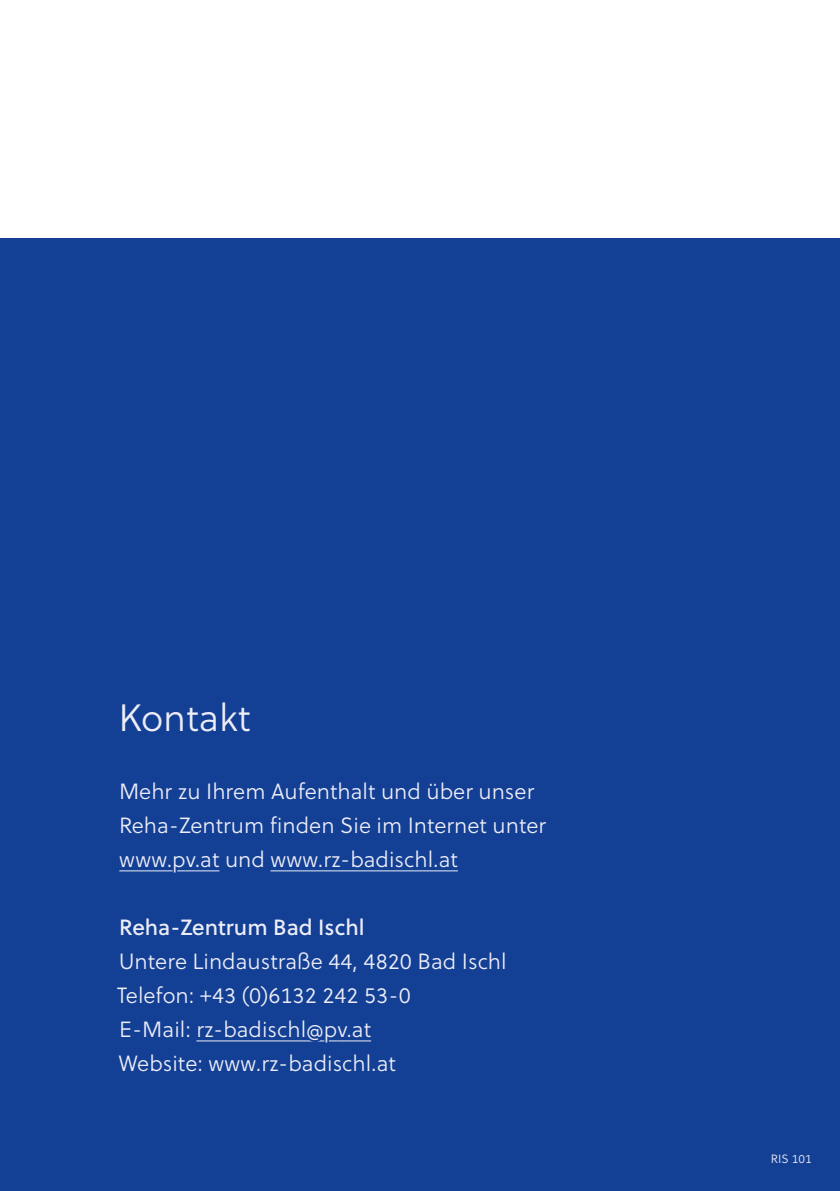
<style>
.page{position:relative;width:840px;height:1191px;background:#fff}
.page>*{position:absolute;margin:0;border:0;box-sizing:border-box;transform-origin:0 0}
.id420{font:300 38px "Soleil";color:#ededf8}
.id4576{font:300 22px/34px "Soleil";color:#ededf8}
.id4576-2{font:22px "Soleil";color:#ededf8}
.t1{font:300 12px "Soleil";color:#ededf8}
.s1{color:#134094}
</style>
<div class="page">
<div style="left:0;top:238px;width:839px;height:953px;background:#134094"></div>
<hr style="left:119px;top:870px;width:53px;height:1px;background:#ededf8">
<svg style="left:172px;top:870px;width:14px;height:1px"></svg>
<hr style="left:186px;top:870px;width:33px;height:1px;background:#ededf8">
<hr style="left:270px;top:870px;width:187px;height:1px;background:#ededf8">
<hr style="left:196px;top:1040px;width:110px;height:1px;background:#ededf8">
<hr style="left:306px;top:1040px;width:31px;height:1px;background:#ededf8">
<hr style="left:337px;top:1040px;width:34px;height:1px;background:#ededf8">
<h1 class="id420" style="left:118px;top:695px;width:134px">Kontakt</h1>
<p class="id4576" style="left:119px;top:775px;width:428px">Mehr zu Ihrem Aufenthalt und über unser<br>Reha-Zentrum finden Sie im Internet unter www.<span class="s1">p</span>v.at und www.rz-badischl.at</p>
<p class="id4576-2" style="left:119px;top:913px;width:247px">Reha-Zentrum Bad Ischl</p>
<p class="id4576" style="left:119px;top:945px;width:389px">Untere Lindaustraße 44, 4820 Bad Ischl</p>
<p class="id4576" style="left:117px;top:979px;width:295px">Telefon: +43 (0)6132 242 53-0</p>
<p class="id4576" style="left:119px;top:1013px;width:253px">E-Mail: rz-badischl<span class="s1">@p</span>v.at</p>
<p class="id4576" style="left:119px;top:1047px;width:278px">Website: www.rz-badischl.at</p>
<p class="t1" style="left:770px;top:1151px;width:42px">RIS 101</p>
</div>
